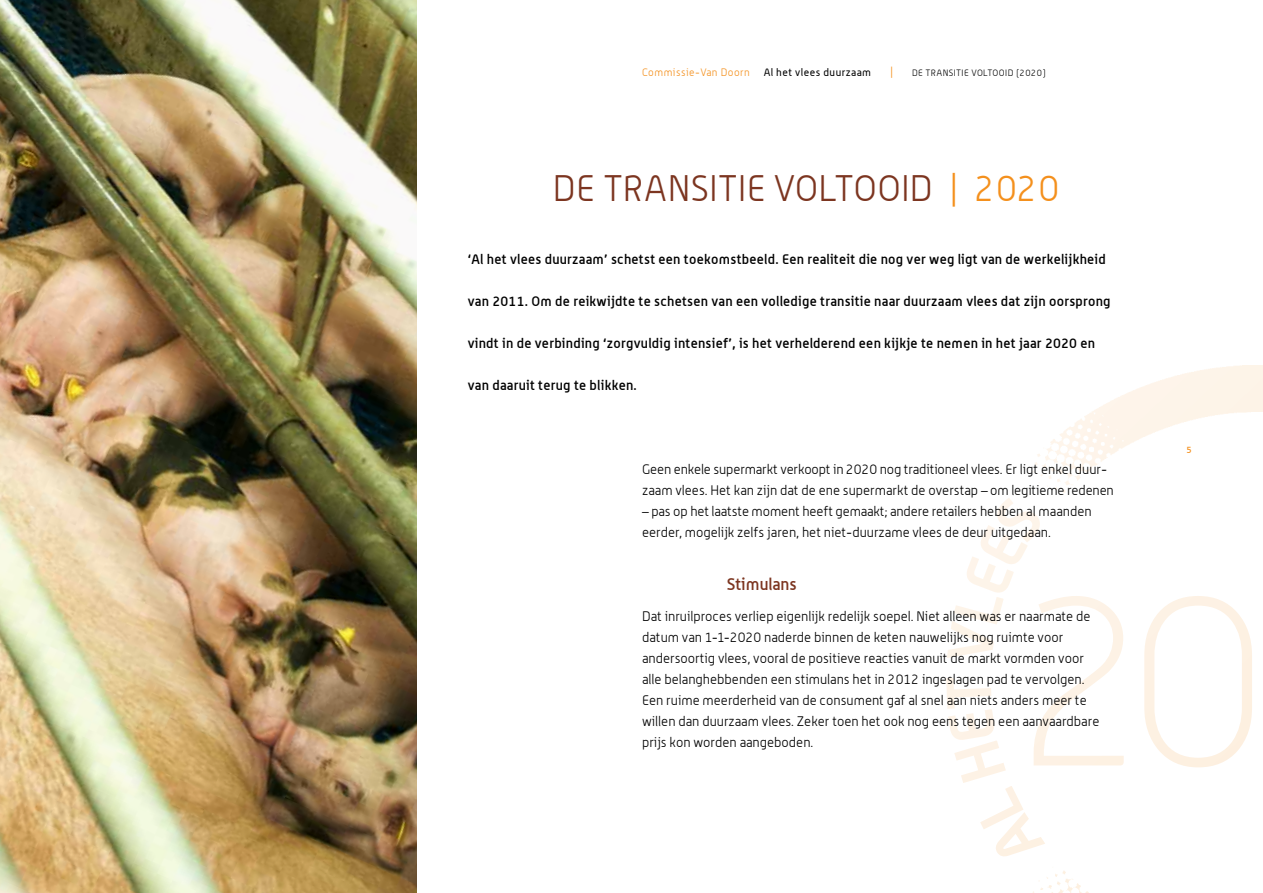
<style>
.page{position:relative;width:1263px;height:893px;background:#fff}
.page>*{position:absolute;margin:0;border:0;box-sizing:border-box;transform-origin:0 0}
.t1{font:300 36px "Alwyn";letter-spacing:.01em;color:#7c3520}
.t2{font:500 16.5px "Alwyn";color:#7c3520}
.t3{font:300 13.5px/21px "Alwyn";color:#000}
.t4{font:500 13.5px "Alwyn";letter-spacing:.02em;color:#000}
.t5{font:300 12px "Alwyn";color:#f4901d}
.t6{font:300 10.5px "Alwyn";letter-spacing:.045em;color:#f4901d}
.t7{font:10.5px "Alwyn";letter-spacing:.045em;color:#000}
.t8{font:300 9px "Alwyn";letter-spacing:.045em;color:#000}
.t9{font:500 9px "Alwyn";color:#f4901d}
.s1{color:#f4901d}
</style>
<div class="page">
<img style="left:0;top:0;width:417px;height:893px">
<svg style="left:946px;top:498px;width:72px;height:359px"></svg>
<img style="left:1018px;top:366px;width:245px;height:527px">
<p class="t6" style="left:642px;top:66px;width:109px">Commissie-Van Doorn</p>
<p class="t7" style="left:764px;top:66px;width:109px">Al het vlees duurzaam</p>
<p class="t5" style="left:890px;top:64px;width:5px">|</p>
<p class="t8" style="left:912px;top:67px;width:135px">DE TRANSITIE VOLTOOID (2020)</p>
<h1 class="t1" style="left:553px;top:168px;width:508px">DE TRANSITIE VOLTOOID <span class="s1">| 2020</span></h1>
<p class="t4" style="left:468px;top:251px;width:639px">‘Al het vlees duurzaam’ schetst een toekomstbeeld. Een realiteit die nog ver weg ligt van de werkelijkheid</p>
<p class="t4" style="left:468px;top:293px;width:644px">van 2011. Om de reikwijdte te schetsen van een volledige transitie naar duurzaam vlees dat zijn oorsprong</p>
<p class="t4" style="left:468px;top:335px;width:629px">vindt in de verbinding ‘zorgvuldig intensief’, is het verhelderend een kijkje te nemen in het jaar 2020 en</p>
<p class="t4" style="left:468px;top:377px;width:171px">van daaruit terug te blikken.</p>
<p class="t3" style="left:642px;top:459px;width:473px">Geen enkele supermarkt verkoopt in 2020 nog traditioneel vlees. Er ligt enkel duur&shy;zaam vlees. Het kan zijn dat de ene supermarkt de overstap – om legitieme redenen</p>
<p class="t3" style="left:642px;top:501px;width:451px">– pas op het laatste moment heeft gemaakt; andere retailers hebben al maanden eerder, mogelijk zelfs jaren, het niet-duurzame vlees de deur uitgedaan.</p>
<p class="t2" style="left:727px;top:574px;width:71px">Stimulans</p>
<p class="t3" style="left:642px;top:606px;width:459px">Dat inruilproces verliep eigenlijk redelijk soepel. Niet alleen was er naarmate de datum van 1-1-2020 naderde binnen de keten nauwelijks nog ruimte voor andersoortig vlees, vooral de positieve reacties vanuit de markt vormden voor alle belanghebbenden een stimulans het in 2012 ingeslagen pad te vervolgen.<br>Een ruime meerderheid van de consument gaf al snel aan niets anders meer te willen dan duurzaam vlees. Zeker toen het ook nog eens tegen een aanvaardbare prijs kon worden aangeboden.</p>
<p class="t9" style="left:1186px;top:444px;width:7px">5</p>
</div>
